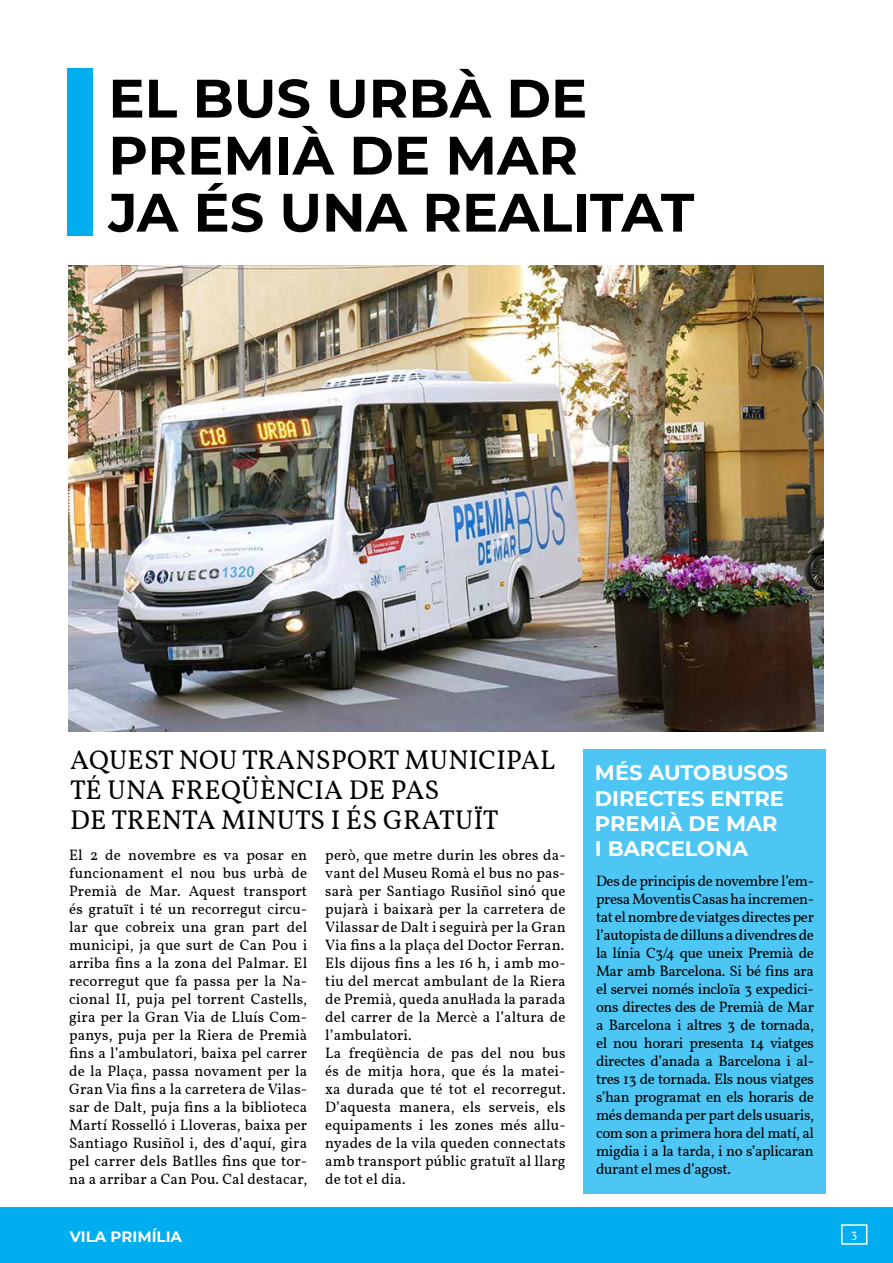
<style>
.page{position:relative;width:893px;height:1263px;background:#fff}
.page>*{position:absolute;margin:0;border:0;box-sizing:border-box;transform-origin:0 0}
.t1{font:700 54px/57px "Montserrat";color:#000}
.t2{font:27px/30px "Vollkorn";letter-spacing:.01em;color:#000}
.t3{font:700 21px/25.2px "Montserrat";color:#fff}
.t4{font:15px/18px "Vollkorn";letter-spacing:.01em;color:#000;text-align:justify}
.t5{font:700 15px "Montserrat";color:#fff}
.t6{font:12px "Vollkorn";color:#fff}
</style>
<div class="page">
<div style="left:0;top:1208px;width:893px;height:55px;background:#00aeef"></div>
<div style="left:841px;top:1224px;width:26px;height:21px;border:2px solid #fff"></div>
<img style="left:68px;top:265px;width:756px;height:467px">
<div style="left:67px;top:68px;width:25px;height:168px;background:#00aeef"></div>
<div style="left:584px;top:749px;width:242px;height:444px;background:#4dc6f3"></div>
<h1 class="t1" style="left:108px;top:67px;width:587px">EL BUS URBÀ DE<br>PREMIÀ DE MAR<br>JA ÉS UNA REALITAT</h1>
<h2 class="t2" style="left:70px;top:746px;width:486px">AQUEST NOU TRANSPORT MUNICIPAL<br>TÉ UNA FREQÜÈNCIA DE PAS<br>DE TRENTA MINUTS I ÉS GRATUÏT</h2>
<h3 class="t3" style="left:595px;top:759px;width:195px">MÉS AUTOBUSOS<br>DIRECTES ENTRE<br>PREMIÀ DE MAR<br>I BARCELONA</h3>
<p class="t4" style="left:596px;top:872px;width:219px">Des de principis de novembre l’em&shy;presa Moventis Casas ha incremen&shy;tat el nombre de viatges directes per l’autopista de dilluns a divendres de la línia C3/4 que uneix Premià de Mar amb Barcelona. Si bé fins ara el servei només incloïa 3 expedici&shy;ons directes des de Premià de Mar a Barcelona i altres 3 de tornada, el nou horari presenta 14 viatges directes d’anada a Barcelona i al&shy;tres 13 de tornada. Els nous viatges s’han programat en els horaris de més demanda per part dels usuaris, com son a primera hora del matí, al migdia i a la tarda, i no s’aplicaran durant el mes d’agost.</p>
<p class="t4" style="left:69px;top:846px;width:240px">El 2 de novembre es va posar en funcionament el nou bus urbà de Premià de Mar. Aquest transport és gratuït i té un recorregut circu&shy;lar que cobreix una gran part del municipi, ja que surt de Can Pou i arriba fins a la zona del Palmar. El recorregut que fa passa per la Na&shy;cional II, puja pel torrent Castells, gira per la Gran Via de Lluís Com&shy;panys, puja per la Riera de Premià fins a l’ambulatori, baixa pel carrer de la Plaça, passa novament per la Gran Via fins a la carretera de Vilas&shy;sar de Dalt, puja fins a la biblioteca Martí Rosselló i Lloveras, baixa per Santiago Rusiñol i, des d’aquí, gira pel carrer dels Batlles fins que tor&shy;na a arribar a Can Pou. Cal destacar,</p>
<p class="t4" style="left:325px;top:846px;width:242px;text-align:left">però, que metre durin les obres da&shy;vant del Museu Romà el bus no pas&shy;sarà per Santiago Rusiñol sinó que pujarà i baixarà per la carretera de<br>Vilassar de Dalt i seguirà per la Gran<br>Via fins a la plaça del Doctor Ferran.<br>Els dijous fins a les 16 h, i amb mo&shy;tiu del mercat ambulant de la Riera de Premià, queda anul·lada la parada del carrer de la Mercè a l’altura de l’ambulatori.<br>La freqüència de pas del nou bus és de mitja hora, que és la matei&shy;xa durada que té tot el recorregut.<br>D’aquesta manera, els serveis, els equipaments i les zones més allu&shy;nyades de la vila queden connectats amb transport públic gratuït al llarg de tot el dia.</p>
<p class="t5" style="left:70px;top:1226px;width:114px">VILA PRIMÍLIA</p>
<p class="t6" style="left:851px;top:1227px;width:8px">3</p>
</div>
